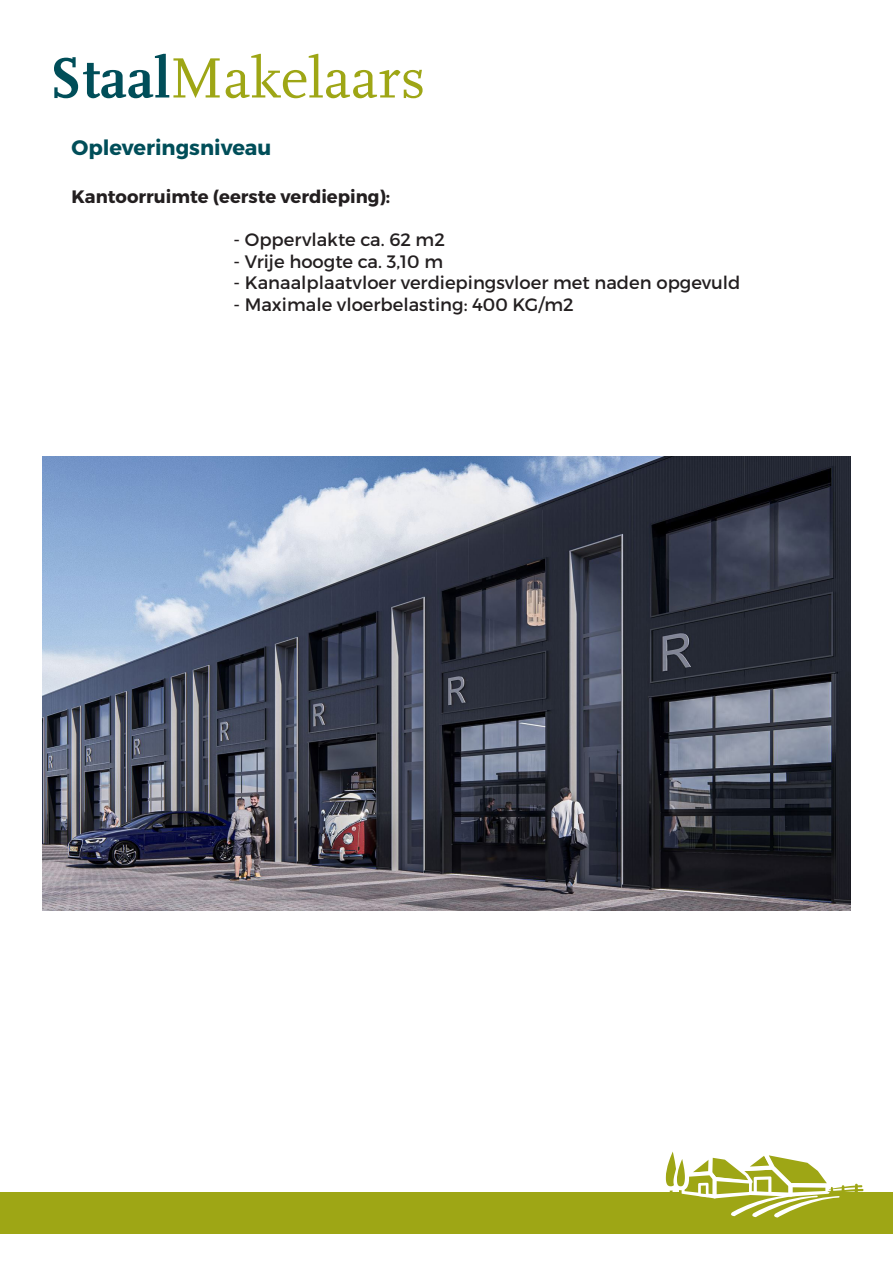
<style>
.page{position:relative;width:893px;height:1263px;background:#fff}
.page>*{position:absolute;margin:0;border:0;box-sizing:border-box;transform-origin:0 0}
.t1{font:700 21px "Montserrat";color:#004e59}
.t2{font:18px "Montserrat";color:#231f20}
.t3{font:700 18px "Montserrat";color:#231f20}
</style>
<div class="page">
<div style="left:0;top:1192px;width:893px;height:42px;background:#9ea615"></div>
<svg style="left:54px;top:54px;width:166px;height:44px"></svg>
<svg style="left:226px;top:54px;width:197px;height:44px"></svg>
<svg style="left:665px;top:1151px;width:199px;height:67px"></svg>
<img style="left:43px;top:456px;width:807px;height:455px">
<p class="t1" style="left:72px;top:134px;width:201px">Opleveringsniveau</p>
<p class="t3" style="left:72px;top:185px;width:320px">Kantoorruimte (eerste verdieping):</p>
<p class="t2" style="left:234px;top:228px;width:213px">- Oppervlakte ca. 62 m2</p>
<p class="t2" style="left:234px;top:250px;width:211px">- Vrije hoogte ca. 3,10 m</p>
<p class="t2" style="left:234px;top:272px;width:508px">- Kanaalplaatvloer verdiepingsvloer met naden opgevuld</p>
<p class="t2" style="left:234px;top:293px;width:342px">- Maximale vloerbelasting: 400 KG/m2</p>
</div>
